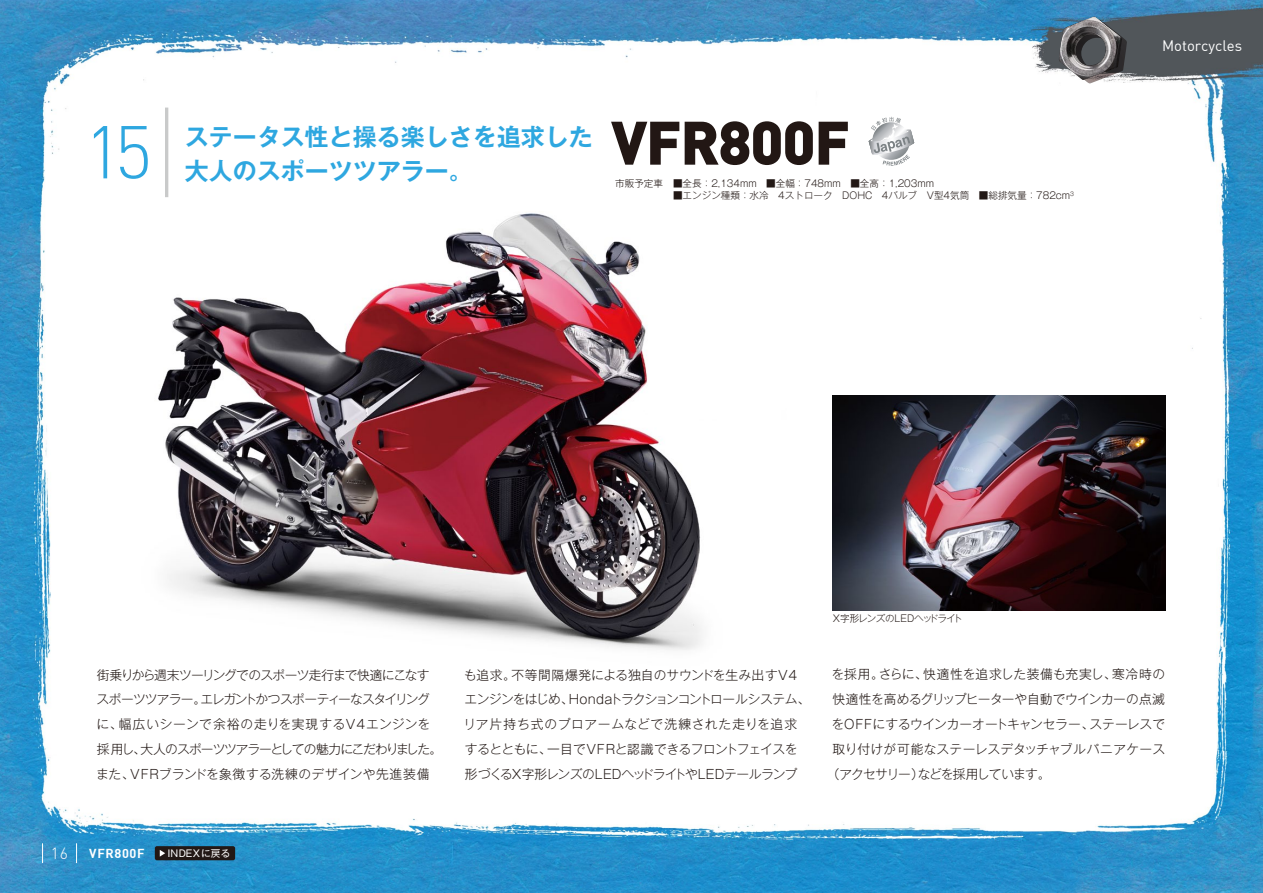
<style>
.page{position:relative;width:1263px;height:893px;background:#fff}
.page>*{position:absolute;margin:0;border:0;box-sizing:border-box;transform-origin:0 0}
.t1{font:300 73.5px "DIN";color:#2ea7e0}
.t2{font:900 60.3px "DIN";letter-spacing:-.025em;color:#221714}
.t3{font:700 24px "Gothic MB101 Pro De";color:#2ea7e0}
.t4{font:300 15.9px "DIN";color:#fff}
.t5{font:14.85px "DIN";color:#fff}
.t6{font:300 12.75px/25px "Gothic MB101 Pro";letter-spacing:-.025em;color:#221815}
.t7{font:300 12.75px/25px "Gothic MB101 Pro";letter-spacing:-.05em;color:#221815}
.t8{font:300 12.75px "Gothic MB101 Pro";color:#221815}
.t9{font:300 12.75px "Gothic MB101 Pro";letter-spacing:.025em;color:#221815}
.t10{font:300 12.75px "Gothic MB101 Pro";letter-spacing:.02em;color:#221815}
.t11{font:300 12.75px "Gothic MB101 Pro";letter-spacing:-.07em;color:#221815}
.t12{font:700 12.75px "DIN";letter-spacing:.05em;color:#fff}
.t13{font:300 9.6px "Gothic MB101 Pro";color:#221815}
.t14{font:300 9.6px "Gothic MB101 Pro";letter-spacing:-.045em;color:#221815}
.t15{font:9.6px "Gothic MB101 Pro";letter-spacing:.03em;color:#fff}
</style>
<div class="page">
<img style="left:0;top:0;width:1263px;height:893px">
<img style="left:1064px;top:20px;width:63px;height:64px">
<img style="left:1058px;top:16px;width:64px;height:64px">
<img style="left:68px;top:143px;width:718px;height:538px">
<img style="left:833px;top:395px;width:333px;height:215px">
<hr style="left:165px;top:108px;width:3px;height:89px;background:#c9caca">
<svg style="left:42px;top:843px;width:1px;height:20px"></svg>
<svg style="left:76px;top:843px;width:1px;height:20px"></svg>
<svg style="left:869px;top:117px;width:45px;height:49px"></svg>
<div style="left:155px;top:846px;width:80px;height:14px;background:#221815;border-radius:2px"></div>
<svg style="left:160px;top:850px;width:5px;height:7px"></svg>
<h1 class="t1" style="left:84px;top:107px;width:70px">15</h1>
<h3 class="t3" style="left:185px;top:117px;width:409px">ステータス性と操る楽しさを追求した</h3>
<h3 class="t3" style="left:185px;top:151px;width:289px">大人のスポーツツアラー。</h3>
<h2 class="t2" style="left:611px;top:102px;width:241px">VFR800F</h2>
<p class="t13" style="left:615px;top:175px;width:320px">市販予定車 ■全長：2,134mm　■全幅：748mm　■全高：1,203mm</p>
<p class="t13" style="left:673px;top:188px;width:403px">■エンジン種類：水冷　4ストローク　DOHC　4バルブ　V型4気筒　■総排気量：782cm<sup>3</sup></p>
<p class="t5" style="left:1162px;top:36px;width:82px">Motorcycles</p>
<p class="t14" style="left:833px;top:611px;width:131px">X字形レンズのLEDヘッドライト</p>
<p class="t7" style="left:96px;top:660px;width:348px">街乗りから週末ツーリングでのスポーツ走行まで快適にこなすスポーツツアラー。エレガントかつスポーティーなスタイリングに、幅広いシーンで余裕の走りを実現するV4エンジンを採用し、大人のスポーツツアラーとしての魅力にこだわりました。また、VFRブランドを象徴する洗練のデザインや先進装備</p>
<p class="t6" style="left:463px;top:660px;width:348px">も追求。不等間隔爆発による独自のサウンドを生み出すV4エンジンをはじめ、Hondaトラクションコントロールシステム、リア片持ち式のプロアームなどで洗練された走りを追求するとともに、一目でVFRと認識できるフロントフェイスを形づくるX字形レンズのLEDヘッドライトやLEDテールランプ</p>
<p class="t9" style="left:831px;top:664px;width:335px">を採用。さらに、快適性を追求した装備も充実し、寒冷時の</p>
<p class="t6" style="left:832px;top:685px;width:334px">快適性を高めるグリップヒーターや自動でウインカーの点滅</p>
<p class="t8" style="left:831px;top:714px;width:335px">をOFFにするウインカーオートキャンセラー、ステーレスで</p>
<p class="t10" style="left:832px;top:739px;width:334px">取り付けが可能なステーレスデタッチャブルパニアケース</p>
<p class="t11" style="left:827px;top:764px;width:225px">（アクセサリー）などを採用しています。</p>
<p class="t4" style="left:51px;top:844px;width:19px">16</p>
<p class="t12" style="left:89px;top:845px;width:57px">VFR800F</p>
<p class="t15" style="left:168px;top:845px;width:64px">INDEXに戻る</p>
</div>
